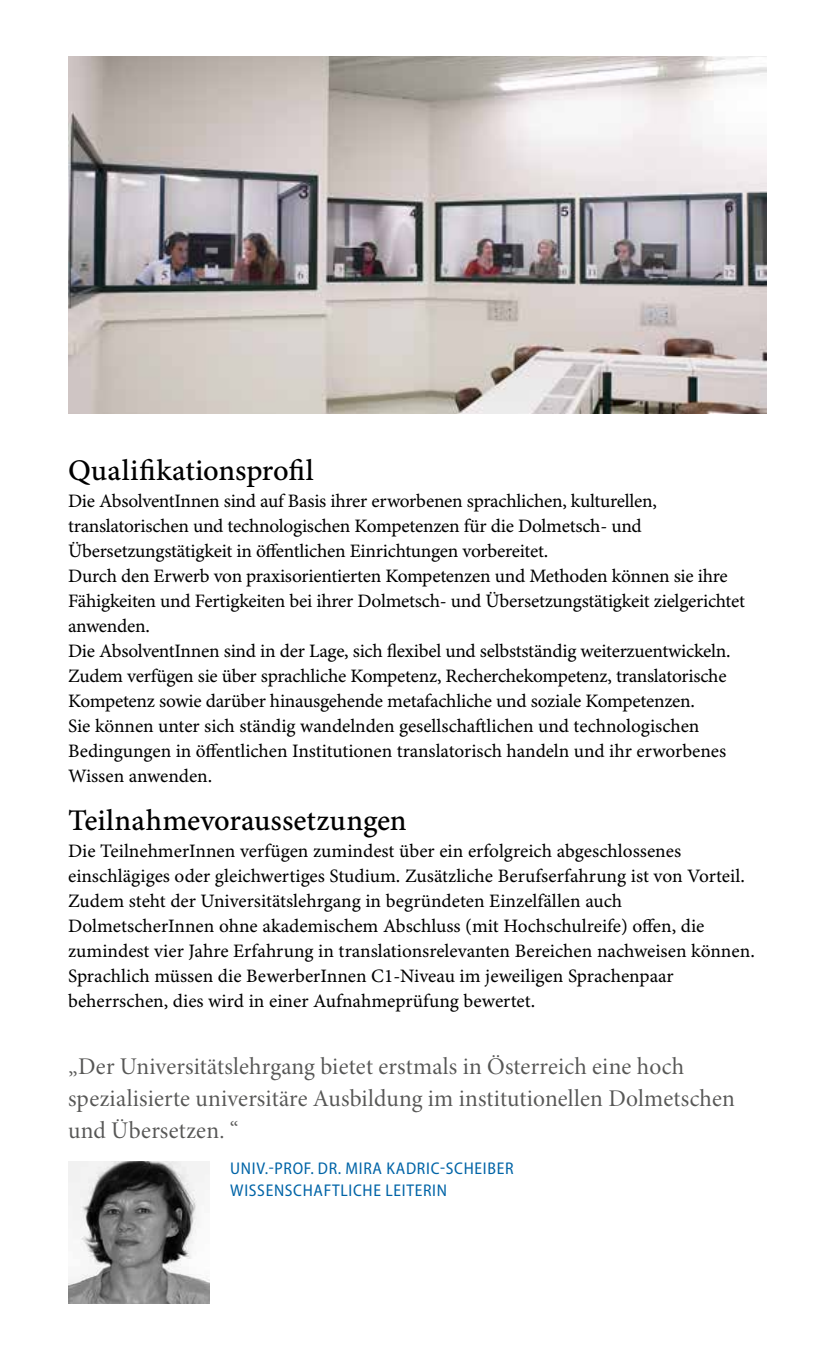
<style>
.page{position:relative;width:840px;height:1361px;background:#fff}
.page>*{position:absolute;margin:0;border:0;box-sizing:border-box;transform-origin:0 0}
.t1{font:30px "Minion Pro Medium Capt";color:#000}
.t2{font:24px/32px "Minion Pro Subh";letter-spacing:.01em;color:#575756}
.t3{font:19px/25px "Minion Pro Capt";letter-spacing:-.01em;color:#000}
.t4{font:semi-condensed 17px/22px "Myriad Pro";letter-spacing:.04em;color:#0064a7}
</style>
<div class="page">
<img style="left:68px;top:1161px;width:142px;height:142px">
<img style="left:68px;top:57px;width:697px;height:357px">
<h1 class="t1" style="left:68px;top:452px;width:247px">Qualifikationsprofil</h1>
<p class="t3" style="left:68px;top:489px;width:678px">Die AbsolventInnen sind auf Basis ihrer erworbenen sprachlichen, kulturellen, translatorischen und technologischen Kompetenzen für die Dolmetsch- und Übersetzungstätigkeit in öffentlichen Einrichtungen vorbereitet.<br>Durch den Erwerb von praxisorientierten Kompetenzen und Methoden können sie ihre Fähigkeiten und Fertigkeiten bei ihrer Dolmetsch- und Übersetzungstätigkeit zielgerichtet anwenden.<br>Die AbsolventInnen sind in der Lage, sich flexibel und selbstständig weiterzuentwickeln.<br>Zudem verfügen sie über sprachliche Kompetenz, Recherchekompetenz, translatorische Kompetenz sowie darüber hinausgehende metafachliche und soziale Kompetenzen.<br>Sie können unter sich ständig wandelnden gesellschaftlichen und technologischen Bedingungen in öffentlichen Institutionen translatorisch handeln und ihr erworbenes Wissen anwenden.</p>
<h1 class="t1" style="left:68px;top:802px;width:340px">Teilnahmevoraussetzungen</h1>
<p class="t3" style="left:68px;top:839px;width:687px">Die TeilnehmerInnen verfügen zumindest über ein erfolgreich abgeschlossenes einschlägiges oder gleichwertiges Studium. Zusätzliche Berufserfahrung ist von Vorteil.<br>Zudem steht der Universitätslehrgang in begründeten Einzelfällen auch DolmetscherInnen ohne akademischem Abschluss (mit Hochschulreife) offen, die zumindest vier Jahre Erfahrung in translationsrelevanten Bereichen nachweisen können.<br>Sprachlich müssen die BewerberInnen C1-Niveau im jeweiligen Sprachenpaar beherrschen, dies wird in einer Aufnahmeprüfung bewertet.</p>
<p class="t2" style="left:68px;top:1051px;width:668px">„Der Universitätslehrgang bietet erstmals in Österreich eine hoch spezialisierte universitäre Ausbildung im institutionellen Dolmetschen und Übersetzen. “</p>
<p class="t4" style="left:230px;top:1157px;width:285px">UNIV.-PROF. DR. MIRA KADRIC-SCHEIBER<br>WISSENSCHAFTLICHE LEITERIN</p>
</div>
